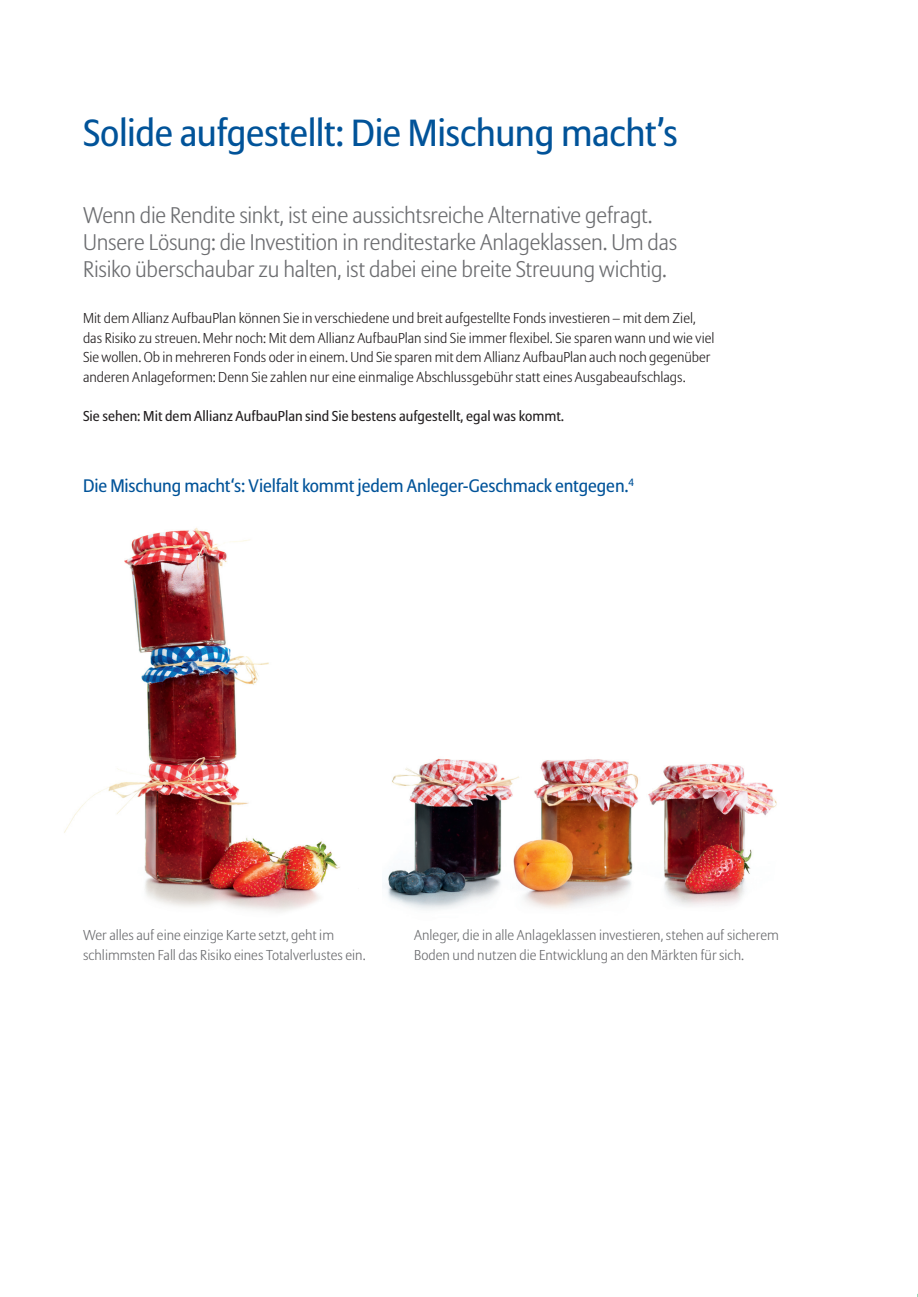
<style>
.page{position:relative;width:918px;height:1297px;background:#fff}
.page>*{position:absolute;margin:0;border:0;box-sizing:border-box;transform-origin:0 0}
.t1{font:37.5px "Allianz Sans";letter-spacing:-.01em;color:#015399}
.t2{font:300 22.5px/27px "Allianz Sans";letter-spacing:-.01em;color:#6c6d70}
.t3{font:18px "Allianz Sans";letter-spacing:-.005em;color:#015399}
.t4{font:300 14.25px/19.5px "Allianz Sans";color:#231f20}
.t5{font:300 14.25px/20.1px "Allianz Sans";color:#6c6d70}
.t6{font:14.25px "Allianz Sans";letter-spacing:.005em;color:#231f20}
</style>
<div class="page">
<img style="left:64px;top:528px;width:276px;height:384px">
<img style="left:386px;top:758px;width:391px;height:152px">
<h1 class="t1" style="left:83px;top:117px;width:596px">Solide aufgestellt: Die Mischung macht’s</h1>
<h2 class="t2" style="left:83px;top:203px;width:595px">Wenn die Rendite sinkt, ist eine aussichtsreiche Alternative gefragt.<br>Unsere Lösung: die Investition in renditestarke Anlageklassen. Um das<br>Risiko überschaubar zu halten, ist dabei eine breite Streuung wichtig.</h2>
<p class="t4" style="left:83px;top:310px;width:632px">Mit dem Allianz AufbauPlan können Sie in verschiedene und breit aufgestellte Fonds investieren – mit dem Ziel, das Risiko zu streuen. Mehr noch: Mit dem Allianz AufbauPlan sind Sie immer flexibel. Sie sparen wann und wie viel Sie wollen. Ob in mehreren Fonds oder in einem. Und Sie sparen mit dem Allianz AufbauPlan auch noch gegenüber anderen Anlageformen: Denn Sie zahlen nur eine einmalige Abschlussgebühr statt eines Ausgabeaufschlags.</p>
<p class="t6" style="left:83px;top:410px;width:482px">Sie sehen: Mit dem Allianz AufbauPlan sind Sie bestens aufgestellt, egal was kommt.</p>
<p class="t3" style="left:83px;top:477px;width:552px">Die Mischung macht‘s: Vielfalt kommt jedem Anleger-Geschmack entgegen.<sup>4</sup></p>
<p class="t5" style="left:83px;top:926px;width:284px">Wer alles auf eine einzige Karte setzt, geht im schlimmsten Fall das Risiko eines Totalverlustes ein.</p>
<p class="t5" style="left:414px;top:926px;width:366px">Anleger, die in alle Anlageklassen investieren, stehen auf sicherem<br>Boden und nutzen die Entwicklung an den Märkten für sich.</p>
</div>
